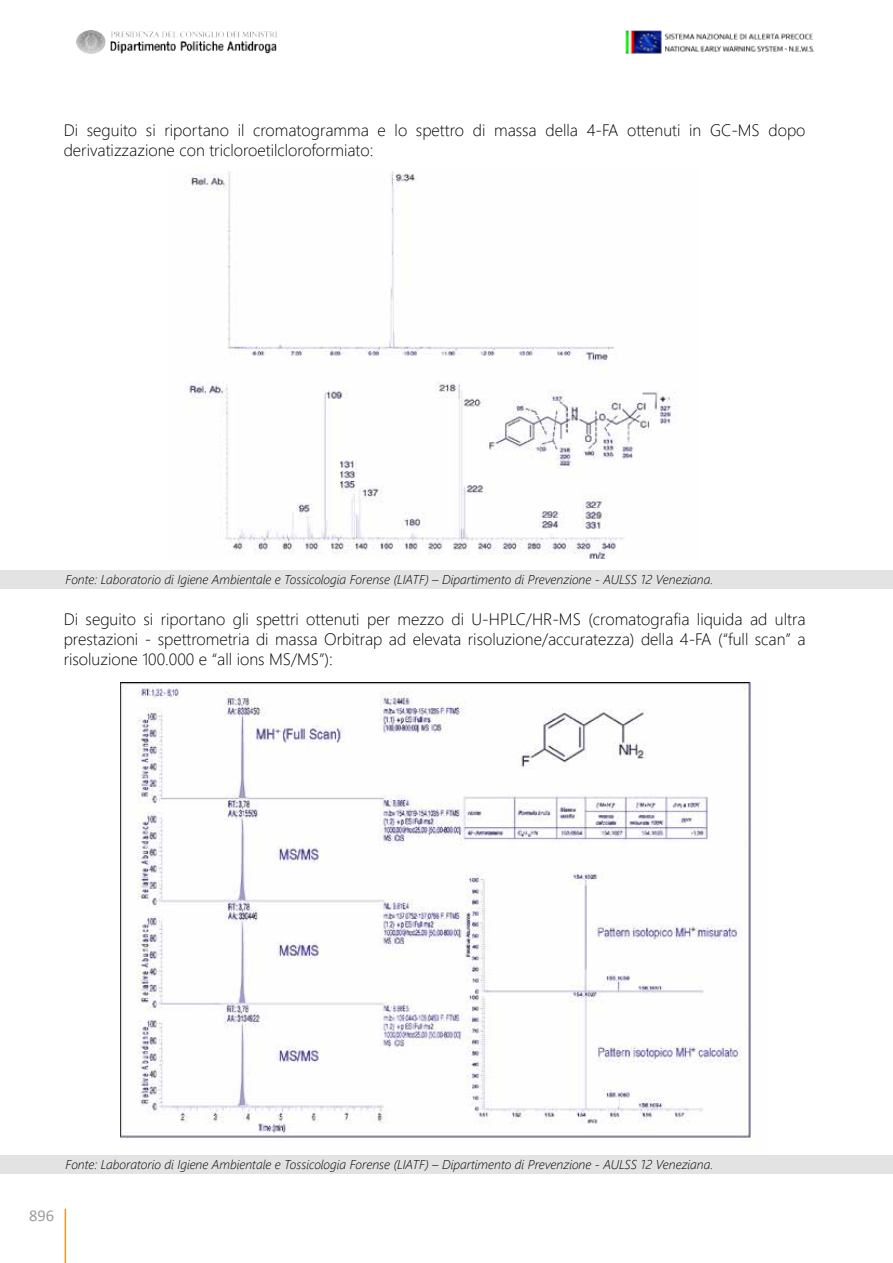
<style>
.page{position:relative;width:893px;height:1263px;background:#fff}
.page>*{position:absolute;margin:0;border:0;box-sizing:border-box;transform-origin:0 0}
.t1{font:300 16.5px/19.8px "Segoe UI";color:#000}
.t2{font:16.5px "Calibri";color:#9d9d9c}
.t3{font:italic 300 12.75px "Segoe UI";color:#000}
</style>
<div class="page">
<hr style="left:65px;top:1209px;width:1px;height:54px;background:#f3941b">
<img style="left:76px;top:30px;width:200px;height:24px">
<img style="left:625px;top:31px;width:190px;height:23px">
<img style="left:185px;top:167px;width:492px;height:391px">
<img style="left:120px;top:682px;width:631px;height:458px">
<div style="left:0;top:570px;width:893px;height:19px;background:#e3e3e3"></div>
<div style="left:0;top:1155px;width:893px;height:19px;background:#e3e3e3"></div>
<p class="t1" style="left:64px;top:120px;width:743px">Di seguito si riportano il cromatogramma e lo spettro di massa della 4-FA ottenuti in GC-MS dopo derivatizzazione con tricloroetilcloroformiato:</p>
<p class="t3" style="left:65px;top:571px;width:649px">Fonte: Laboratorio di Igiene Ambientale e Tossicologia Forense (LIATF) – Dipartimento di Prevenzione - AULSS 12 Veneziana.</p>
<p class="t1" style="left:64px;top:609px;width:743px;text-align:justify">Di seguito si riportano gli spettri ottenuti per mezzo di U-HPLC/HR-MS (cromatografia liquida ad ultra prestazioni - spettrometria di massa Orbitrap ad elevata risoluzione/accuratezza) della 4-FA (“full scan” a risoluzione 100.000 e “all ions MS/MS”):</p>
<p class="t3" style="left:65px;top:1156px;width:649px">Fonte: Laboratorio di Igiene Ambientale e Tossicologia Forense (LIATF) – Dipartimento di Prevenzione - AULSS 12 Veneziana.</p>
<p class="t2" style="left:29px;top:1205px;width:27px">896</p>
</div>
